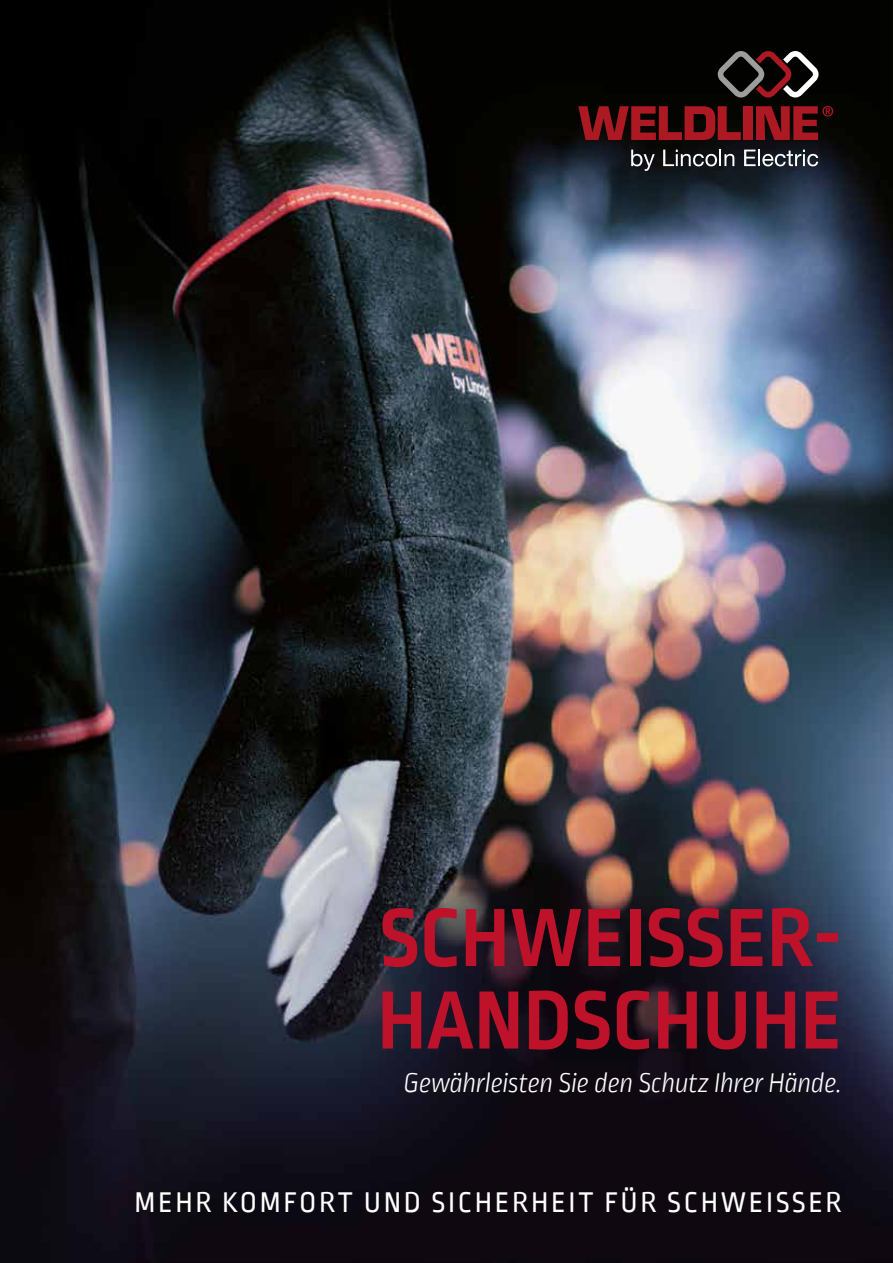
<style>
.page{position:relative;width:893px;height:1263px;background:#fff}
.page>*{position:absolute;margin:0;border:0;box-sizing:border-box;transform-origin:0 0}
.t1{font:700 87px/82.5px "Ropa Sans PTT";letter-spacing:.01em;color:#bd122a}
.t2{font:30px "Ropa Sans PTT";letter-spacing:.09em;color:#fff}
.t3{font:italic 300 28.5px "Ropa Sans PTT";letter-spacing:-.02em;color:#fff}
</style>
<div class="page">
<img style="left:0;top:0;width:893px;height:1263px">
<svg style="left:578px;top:106px;width:163px;height:34px"></svg>
<div style="left:743px;top:106px;width:9px;height:34px;background:#ad1923"></div>
<svg style="left:756px;top:106px;width:77px;height:34px"></svg>
<svg style="left:631px;top:150px;width:24px;height:21px"></svg>
<svg style="left:663px;top:150px;width:71px;height:16px"></svg>
<svg style="left:744px;top:150px;width:74px;height:16px"></svg>
<svg style="left:718px;top:51px;width:100px;height:47px"></svg>
<h1 class="t1" style="left:378px;top:901px;width:466px">SCHWEISSER-<br>HANDSCHUHE</h1>
<p class="t3" style="left:404px;top:1067px;width:440px">Gewährleisten Sie den Schutz Ihrer Hände.</p>
<p class="t2" style="left:134px;top:1186px;width:709px">MEHR KOMFORT UND SICHERHEIT FÜR SCHWEISSER</p>
</div>
